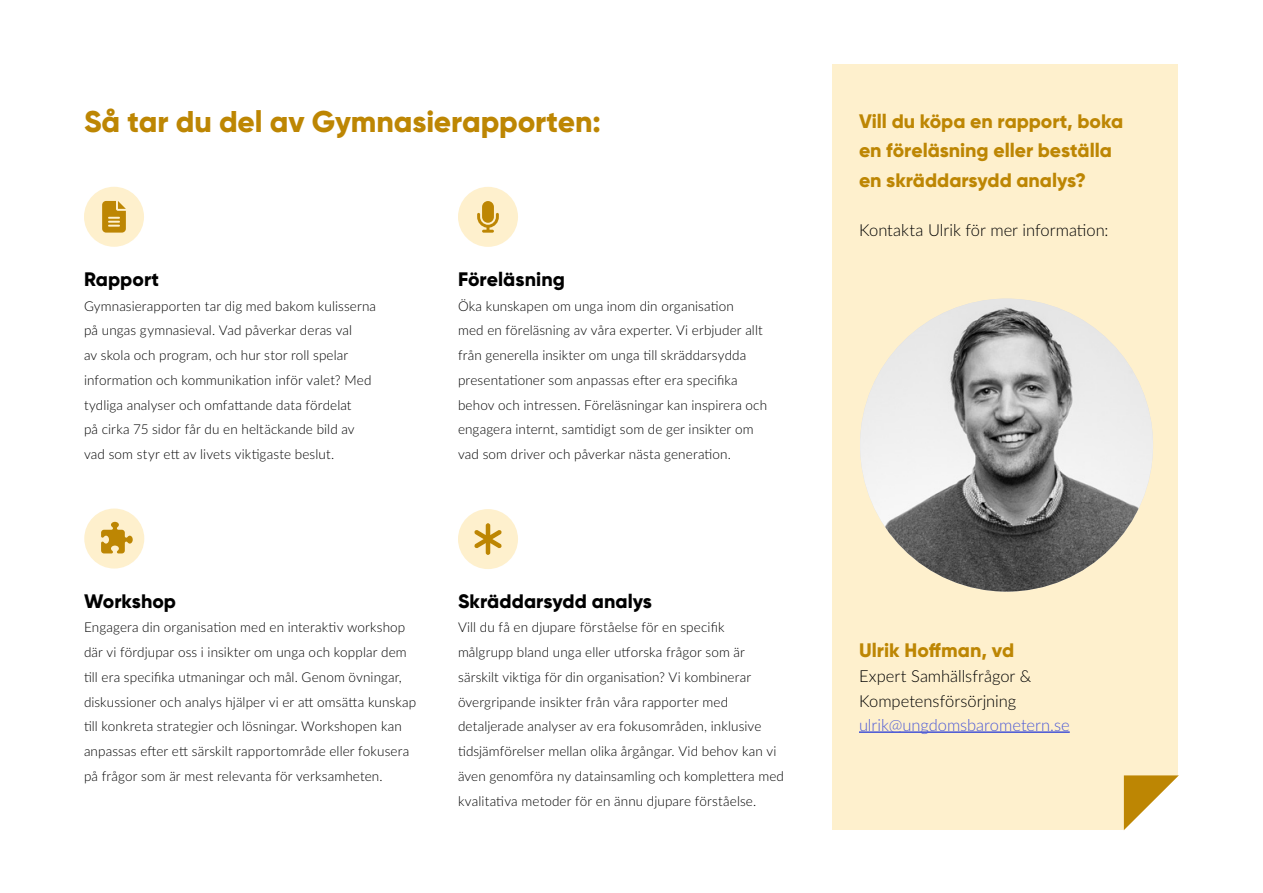
<style>
.page{position:relative;width:1263px;height:893px;background:#fff}
.page>*{position:absolute;margin:0;border:0;box-sizing:border-box;transform-origin:0 0}
.t1{font:800 30px "Gilroy";letter-spacing:-.005em;color:#bd8603}
.t2{font:800 19.5px/29.2px "Gilroy";color:#bd8603}
.t3{font:800 19.5px "Gilroy";color:#000}
.t4{font:300 16.5px/24.8px "Lato";color:#000}
.t5{font:300 16.5px "Lato";color:#4f5cd6}
.t6{font:300 13.5px/24.8px "Lato";letter-spacing:.01em;color:#000}
</style>
<div class="page">
<div style="left:84px;top:509px;width:60px;height:60px;background:#fef0cd;border-radius:50%"></div>
<svg style="left:101px;top:522px;width:32px;height:31px"></svg>
<div style="left:458px;top:187px;width:60px;height:60px;background:#fef0cd;border-radius:50%"></div>
<svg style="left:477px;top:201px;width:22px;height:32px"></svg>
<div style="left:833px;top:64px;width:345px;height:765px;background:#fef0cd"></div>
<hr style="left:859px;top:731px;width:211px;height:2px;background:#4f5cd6">
<svg style="left:1124px;top:775px;width:55px;height:55px;background:#dec381"></svg>
<img style="left:860px;top:299px;width:293px;height:293px;border-radius:146px">
<div style="left:84px;top:187px;width:60px;height:60px;background:#fef0cd;border-radius:50%"></div>
<svg style="left:102px;top:201px;width:24px;height:32px"></svg>
<div style="left:458px;top:509px;width:60px;height:60px;background:#fef0cd;border-radius:50%"></div>
<svg style="left:474px;top:523px;width:28px;height:32px"></svg>
<h1 class="t1" style="left:84px;top:103px;width:518px">Så tar du del av Gymnasierapporten:</h1>
<h2 class="t3" style="left:84px;top:267px;width:77px">Rapport</h2>
<p class="t6" style="left:84px;top:293px;width:294px">Gymnasierapporten tar dig med bakom kulisserna på ungas gymnasieval. Vad påverkar deras val<br>av skola och program, och hur stor roll spelar information och kommunikation inför valet? Med tydliga analyser och omfattande data fördelat<br>på cirka 75 sidor får du en heltäckande bild av vad som styr ett av livets viktigaste beslut.</p>
<h2 class="t3" style="left:458px;top:267px;width:108px">Föreläsning</h2>
<p class="t6" style="left:458px;top:293px;width:311px">Öka kunskapen om unga inom din organisation<br>med en föreläsning av våra experter. Vi erbjuder allt från generella insikter om unga till skräddarsydda presentationer som anpassas efter era specifika behov och intressen. Föreläsningar kan inspirera och engagera internt, samtidigt som de ger insikter om vad som driver och påverkar nästa generation.</p>
<h2 class="t3" style="left:84px;top:588px;width:94px">Workshop</h2>
<p class="t6" style="left:84px;top:615px;width:334px">Engagera din organisation med en interaktiv workshop där vi fördjupar oss i insikter om unga och kopplar dem till era specifika utmaningar och mål. Genom övningar, diskussioner och analys hjälper vi er att omsätta kunskap till konkreta strategier och lösningar. Workshopen kan anpassas efter ett särskilt rapportområde eller fokusera på frågor som är mest relevanta för verksamheten.</p>
<h2 class="t3" style="left:458px;top:588px;width:196px">Skräddarsydd analys</h2>
<p class="t6" style="left:458px;top:615px;width:328px">Vill du få en djupare förståelse för en specifik<br>målgrupp bland unga eller utforska frågor som är särskilt viktiga för din organisation? Vi kombinerar övergripande insikter från våra rapporter med detaljerade analyser av era fokusområden, inklusive tidsjämförelser mellan olika årgångar. Vid behov kan vi även genomföra ny datainsamling och komplettera med kvalitativa metoder för en ännu djupare förståelse.</p>
<h2 class="t2" style="left:859px;top:107px;width:266px">Vill du köpa en rapport, boka en föreläsning eller beställa en skräddarsydd analys?</h2>
<p class="t4" style="left:859px;top:217px;width:251px">Kontakta Ulrik för mer information:</p>
<h2 class="t2" style="left:859px;top:635px;width:157px">Ulrik Hoffman, vd</h2>
<p class="t4" style="left:859px;top:663px;width:174px">Expert Samhällsfrågor &amp;<br>Kompetensförsörjning</p>
<p class="t5" style="left:859px;top:714px;width:212px">ulrik@ungdomsbarometern.se</p>
</div>
